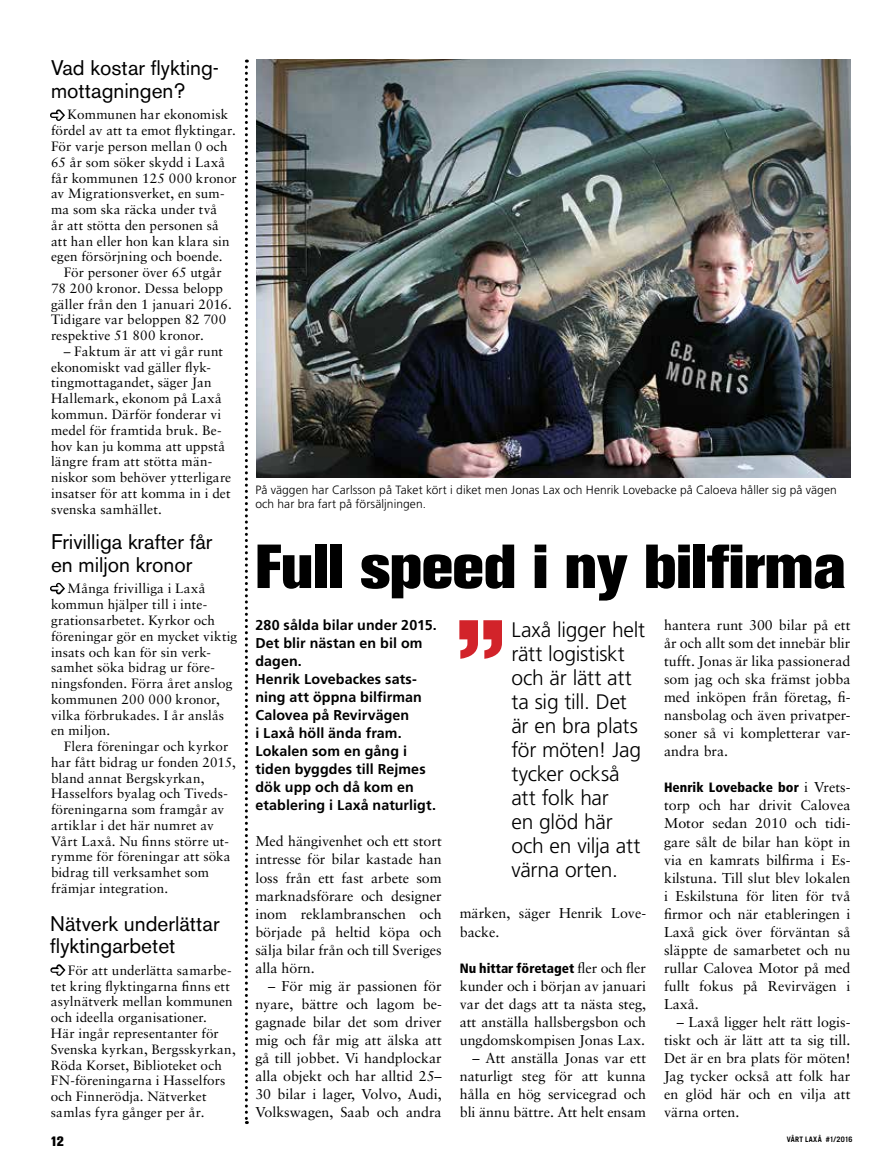
<style>
.page{position:relative;width:893px;height:1170px;background:#fff}
.page>*{position:absolute;margin:0;border:0;box-sizing:border-box;transform-origin:0 0}
.t1{font:700 138.75px "Akzidenz Grotesk";color:#d2232a}
.t2{font:800 61.5px "Akzidenz Grotesk BE";color:#000}
.t3{font:300 21px/24px "Frutiger";letter-spacing:-.01em;color:#000}
.t4{font:21px/22.5px "Akzidenz Grotesk BE";color:#000}
.t5{font:14.25px/18px "Sabon";color:#000;text-align:justify}
.t6{font:700 14.25px/18px "Frutiger";letter-spacing:.01em;color:#000}
.t7{font:13.5px/15.8px "Sabon";letter-spacing:.01em;color:#000}
.t8{font:900 condensed 13.5px "Frutiger";color:#000}
.t9{font:800 13.5px "Akzidenz Grotesk BE";color:#000}
.t10{font:300 12px/13.5px "Frutiger";letter-spacing:.005em;color:#000}
.t11{font:700 7.5px "Trade Gothic";letter-spacing:.035em;color:#000}
.s1{color:#fff}
.s2{font-family:"Sabon";font-weight:400;font-stretch:normal;font-size:14.25px}
</style>
<div class="page">
<svg style="left:50px;top:964px;width:16px;height:12px"></svg>
<svg style="left:50px;top:582px;width:15px;height:13px"></svg>
<svg style="left:50px;top:109px;width:15px;height:12px"></svg>
<img style="left:256px;top:60px;width:595px;height:417px">
<svg style="left:245px;top:60px;width:3px;height:1063px"></svg>
<h3 class="t4" style="left:51px;top:57px;width:170px">Vad kostar flykting&shy;mottagningen?</h3>
<p class="t7" style="left:51px;top:122px;width:187px">fördel av att ta emot flyktingar.<br>För varje person mellan 0 och<br>65 år som söker skydd i Laxå får kommunen 125 000 kronor av Migrationsverket, en sum&shy;ma som ska räcka under två<br>år att stötta den personen så att han eller hon kan klara sin egen försörjning och boende.</p>
<p class="t7" style="left:51px;top:264px;width:182px;text-indent:13px">För personer över 65 utgår<br>78 200 kronor. Dessa belopp gäller från den 1 januari 2016.<br>Tidigare var beloppen 82 700 respektive 51 800 kronor.</p>
<p class="t7" style="left:51px;top:343px;width:182px;text-indent:13px">– Faktum är att vi går runt ekonomiskt vad gäller flyk&shy;tingmottagandet, säger Jan<br>Hallemark, ekonom på Laxå kommun. Därför fonderar vi medel för framtida bruk. Be&shy;hov kan ju komma att uppstå längre fram att stötta män&shy;niskor som behöver ytterligare insatser för att komma in i det svenska samhället.</p>
<h3 class="t4" style="left:51px;top:530px;width:163px">Frivilliga krafter får en miljon kronor</h3>
<p class="t7" style="left:51px;top:107px;width:179px"><span class="s1">➜</span> Kommunen har ekonomisk</p>
<p class="t7" style="left:51px;top:580px;width:156px"><span class="s1">➜</span> Många frivilliga i Laxå</p>
<p class="t7" style="left:51px;top:596px;width:188px">kommun hjälper till i inte&shy;grationsarbetet. Kyrkor och föreningar gör en mycket viktig insats och kan för sin verk&shy;samhet söka bidrag ur före&shy;ningsfonden. Förra året anslog kommunen 200 000 kronor, vilka förbrukades. I år anslås en miljon.</p>
<p class="t7" style="left:51px;top:738px;width:186px;text-indent:13px">Flera föreningar och kyrkor har fått bidrag ur fonden 2015, bland annat Bergskyrkan,<br>Hasselfors byalag och Tiveds&shy;föreningarna som framgår av artiklar i det här numret av<br>Vårt Laxå. Nu finns större ut&shy;rymme för föreningar att söka bidrag till verksamhet som främjar integration.</p>
<h3 class="t4" style="left:50px;top:912px;width:171px">Nätverk underlättar flyktingarbetet</h3>
<p class="t7" style="left:51px;top:962px;width:182px"><span class="s1">➜</span> För att underlätta samarbe-</p>
<p class="t7" style="left:51px;top:977px;width:186px">tet kring flyktingarna finns ett asylnätverk mellan kommunen och ideella organisationer.<br>Här ingår representanter för<br>Svenska kyrkan, Bergsskyrkan,<br>Röda Korset, Biblioteket och<br>FN-föreningarna i Hasselfors och Finnerödja. Nätverket samlas fyra gånger per år.</p>
<p class="t10" style="left:255px;top:483px;width:583px">På väggen har Carlsson på Taket kört i diket men Jonas Lax och Henrik Lovebacke på Caloeva håller sig på vägen och har bra fart på försäljningen.</p>
<h2 class="t2" style="left:255px;top:531px;width:592px">Full speed i ny bilfirma</h2>
<h3 class="t3" style="left:511px;top:617px;width:135px">Laxå ligger helt rätt logistiskt och är lätt att ta sig till. Det är en bra plats för möten! Jag tycker också att folk har<br>en glöd här och en vilja att värna orten.</h3>
<p class="t6" style="left:255px;top:616px;width:183px">280 sålda bilar under 2015.<br>Det blir nästan en bil om dagen.<br>Henrik Lovebackes sats&shy;ning att öppna bilfirman<br>Calovea på Revirvägen<br>i Laxå höll ända fram.<br>Lokalen som en gång i tiden byggdes till Rejmes dök upp och då kom en etablering i Laxå naturligt.</p>
<p class="t5" style="left:255px;top:832px;width:188px">Med hängivenhet och ett stort intresse för bilar kastade han loss från ett fast arbete som marknadsförare och designer inom reklambranschen och började på heltid köpa och sälja bilar från och till Sveriges alla hörn.</p>
<p class="t5" style="left:255px;top:976px;width:188px;text-indent:13px">– För mig är passionen för nyare, bättre och lagom be&shy;gagnade bilar det som driver mig och får mig att älska att gå till jobbet. Vi handplockar alla objekt och har alltid 25– 30 bilar i lager, Volvo, Audi, Volkswagen, Saab och andra</p>
<p class="t5" style="left:664px;top:616px;width:188px">hantera runt 300 bilar på ett år och allt som det innebär blir tufft. Jonas är lika passionerad som jag och ska främst jobba med inköpen från företag, fi&shy;nansbolag och även privatper&shy;soner så vi kompletterar var&shy;andra bra.</p>
<p class="t8" style="left:664px;top:779px;width:187px">Henrik Lovebacke bor <span class="s2">i Vrets-</span></p>
<p class="t5" style="left:664px;top:796px;width:188px">torp och har drivit Calovea Motor sedan 2010 och tidi&shy;gare sålt de bilar han köpt in via en kamrats bilfirma i Es&shy;kilstuna. Till slut blev lokalen i Eskilstuna för liten för två firmor och när etableringen i Laxå gick över förväntan så släppte de samarbetet och nu rullar Calovea Motor på med fullt fokus på Revirvägen i Laxå.</p>
<p class="t5" style="left:664px;top:1012px;width:188px;text-indent:13px">– Laxå ligger helt rätt logis&shy;tiskt och är lätt att ta sig till.<br>Det är en bra plats för möten!<br>Jag tycker också att folk har en glöd här och en vilja att värna orten.</p>
<h1 class="t1" style="left:449px;top:588px;width:64px">’’</h1>
<p class="t5" style="left:460px;top:904px;width:188px">märken, säger Henrik Love&shy;backe.</p>
<p class="t8" style="left:460px;top:959px;width:188px">Nu hittar företaget <span class="s2">fler och fler</span></p>
<p class="t5" style="left:460px;top:976px;width:188px">kunder och i början av januari var det dags att ta nästa steg, att anställa hallsbergsbon och ungdomskompisen Jonas Lax.</p>
<p class="t5" style="left:460px;top:1048px;width:188px;text-indent:13px">– Att anställa Jonas var ett naturligt steg för att kunna hålla en hög servicegrad och bli ännu bättre. Att helt ensam</p>
<p class="t9" style="left:50px;top:1133px;width:15px">12</p>
<p class="t11" style="left:787px;top:1134px;width:67px">VÅRT LAXÅ #1/2016</p>
</div>
